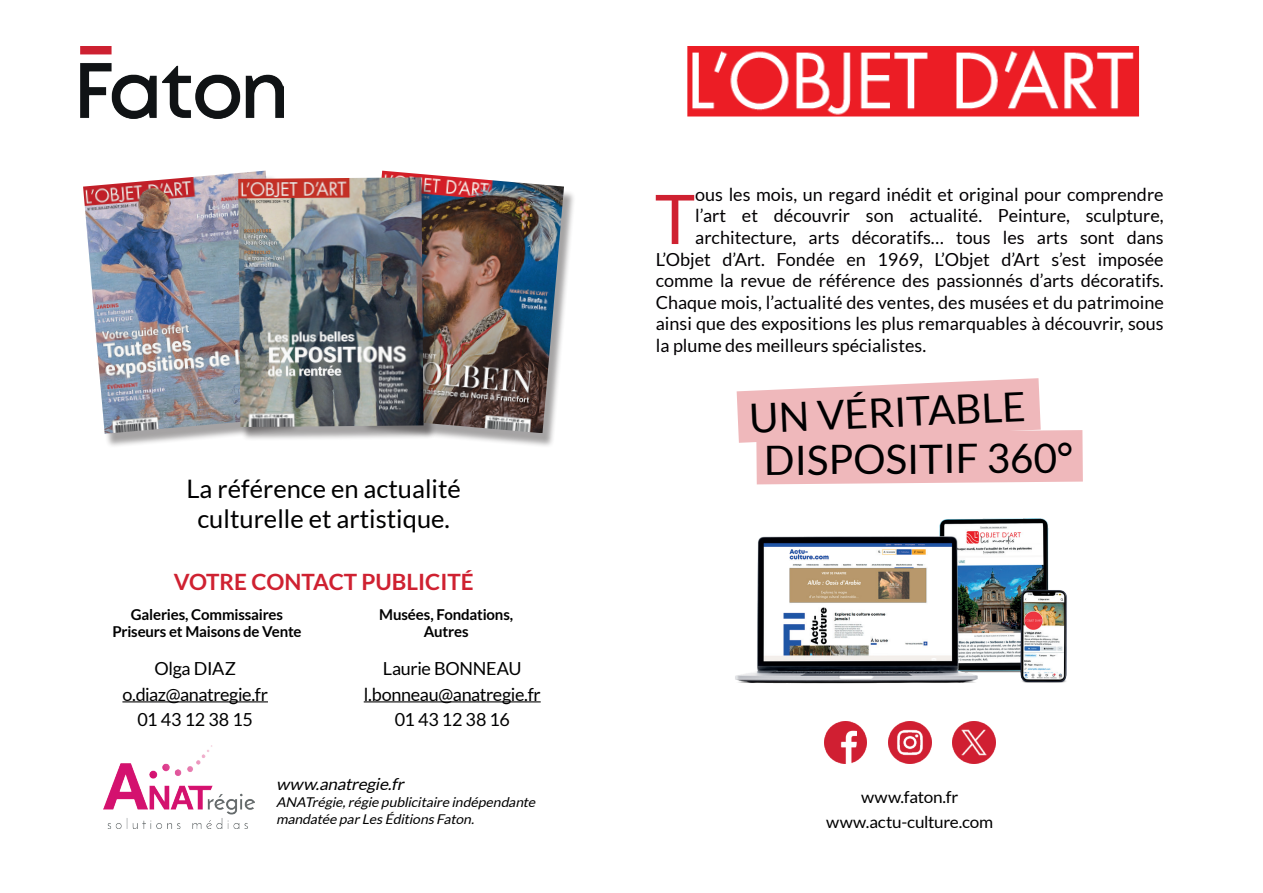
<style>
.page{position:relative;width:1263px;height:893px;background:#fff}
.page>*{position:absolute;margin:0;border:0;box-sizing:border-box;transform-origin:0 0}
.t1{font:68.55px "Lato";color:#cf2131}
.t2{font:40.5px "Lato";letter-spacing:-.01em;color:#000001}
.t3{font:25.5px/30.6px "Lato";color:#000001;text-align:center}
.t4{font:700 22.5px "Lato";color:#cf2131}
.t5{font:18px "Lato";color:#030003}
.t6{font:18px/25.8px "Lato";letter-spacing:-.02em;color:#000001;text-align:center}
.t7{font:16.5px/25.8px "Lato";letter-spacing:-.015em;color:#000001;text-align:center;scale:1.04 1}
.t8{font:italic 16.5px "Lato";color:#000001;scale:1.04 1}
.t9{font:700 15px/17.2px "Lato";letter-spacing:-.01em;color:#000001;text-align:center}
.t10{font:italic 13.5px/17.2px "Lato";color:#000001;scale:1.04 1}
</style>
<div class="page">
<img style="left:953px;top:721px;width:42px;height:43px">
<img style="left:824px;top:721px;width:43px;height:43px">
<img style="left:888px;top:721px;width:43px;height:43px">
<div style="left:362px;top:174px;width:214px;height:274px;background:#231f20;opacity:.41"></div>
<img style="left:362px;top:171px;width:202px;height:262px">
<div style="left:84px;top:174px;width:215px;height:274px;background:#231f20;opacity:.41"></div>
<img style="left:83px;top:171px;width:204px;height:263px">
<div style="left:239px;top:181px;width:197px;height:261px;background:#231f20;opacity:.41"></div>
<img style="left:238px;top:177px;width:185px;height:250px">
<img style="left:81px;top:46px;width:203px;height:72px">
<img style="left:687px;top:46px;width:453px;height:71px">
<svg style="left:737px;top:378px;width:346px;height:106px;background:#f1c2c5"></svg>
<img style="left:735px;top:518px;width:332px;height:166px">
<img style="left:103px;top:745px;width:151px;height:83px">
<hr style="left:364px;top:701px;width:177px;height:1px;background:#000001">
<hr style="left:122px;top:701px;width:146px;height:1px;background:#000001">
<h3 class="t3" style="left:186px;top:473px;width:276px">La référence en actualité culturelle et artistique.</h3>
<p class="t4" style="left:174px;top:569px;width:302px">VOTRE CONTACT PUBLICITÉ</p>
<p class="t9" style="left:112px;top:606px;width:191px">Galeries, Commissaires<br>Priseurs et Maisons de Vente</p>
<p class="t6" style="left:122px;top:655px;width:147px">Olga DIAZ o.diaz@anatregie.fr<br>01 43 12 38 15</p>
<p class="t9" style="left:379px;top:606px;width:136px">Musées, Fondations,<br>Autres</p>
<p class="t6" style="left:364px;top:655px;width:178px">Laurie BONNEAU l.bonneau@anatregie.fr<br>01 43 12 38 16</p>
<p class="t8" style="left:276px;top:775px;width:128px">www.anatregie.fr</p>
<p class="t10" style="left:276px;top:793px;width:254px">ANATrégie,régie publicitaire indépendante mandatée parLesÉditionsFaton.</p>
<h1 class="t1" style="left:655px;top:181px;width:42px">T</h1>
<p class="t5" style="left:695px;top:184px;width:470px">ous les mois, un regard inédit et original pour comprendre</p>
<p class="t5" style="left:695px;top:206px;width:470px">l’art et découvrir son actualité. Peinture, sculpture,</p>
<p class="t5" style="left:695px;top:227px;width:470px">architecture, arts décoratifs… tous les arts sont dans</p>
<p class="t5" style="left:656px;top:249px;width:509px">L’Objet d’Art. Fondée en 1969, L’Objet d’Art s’est imposée</p>
<p class="t5" style="left:656px;top:271px;width:509px">comme la revue de référence des passionnés d’arts décoratifs.</p>
<p class="t5" style="left:656px;top:292px;width:509px">Chaque mois, l’actualité des ventes, des musées et du patrimoine</p>
<p class="t5" style="left:656px;top:314px;width:509px">ainsi que des expositions les plus remarquables à découvrir, sous</p>
<p class="t5" style="left:656px;top:335px;width:272px">la plume des meilleurs spécialistes.</p>
<h2 class="t2" style="left:748px;top:394px;width:278px;rotate:-2deg">UN VÉRITABLE</h2>
<h2 class="t2" style="left:764px;top:436px;width:311px">DISPOSITIF 360°</h2>
<p class="t7" style="left:826px;top:784px;width:162px">www.faton.fr www.actu-culture.com</p>
</div>
